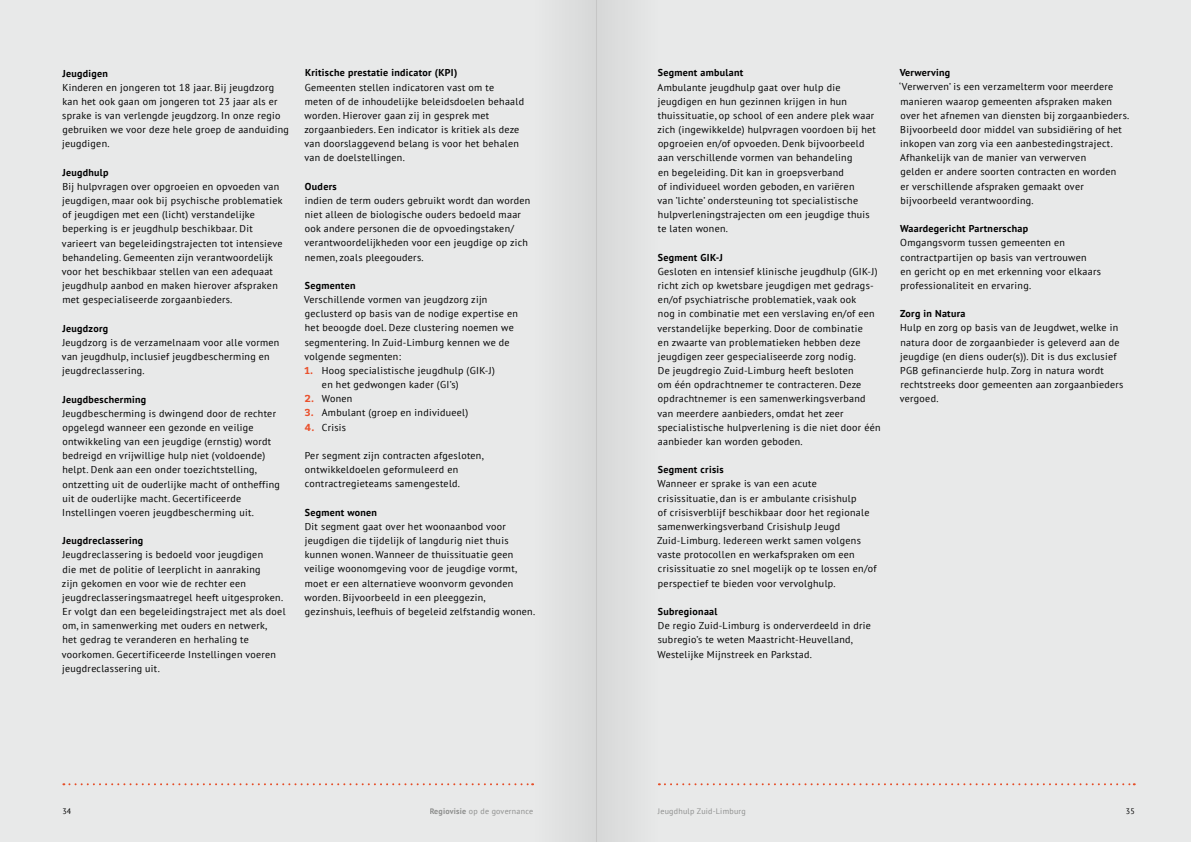
<style>
.page{position:relative;width:1191px;height:842px;background:#e8e9e9}
.page>*{position:absolute;margin:0;border:0;box-sizing:border-box;transform-origin:0 0}
.t1{font:10px/14.2px "PT Sans";letter-spacing:.03em;color:#000}
.t2{font:700 10px "PT Sans";letter-spacing:.03em;color:#000}
.t3{font:8px "PT Sans";letter-spacing:.03em;color:#9d9d9c}
.t4{font:8px "PT Sans";color:#000}
.s1{font-family:"Bitter";font-weight:700;color:#ea512d}
.s2{font-weight:700}
</style>
<div class="page">
<svg style="left:63px;top:783px;width:470px;height:2px"></svg>
<svg style="left:659px;top:783px;width:475px;height:2px"></svg>
<div style="left:533px;top:0;width:63px;height:842px;background:#dfe0e0"></div>
<div style="left:596px;top:0;width:63px;height:842px;background:#dedfdf"></div>
<p class="t2" style="left:62px;top:66px;width:47px">Jeugdigen</p>
<p class="t1" style="left:62px;top:80px;width:228px">Kinderen en jongeren tot 18 jaar. Bij jeugdzorg kan het ook gaan om jongeren tot 23 jaar als er sprake is van verlengde jeugdzorg. In onze regio gebruiken we voor deze hele groep de aanduiding jeugdigen.</p>
<p class="t2" style="left:62px;top:166px;width:48px">Jeugdhulp</p>
<p class="t1" style="left:62px;top:179px;width:222px">Bij hulpvragen over opgroeien en opvoeden van jeugdigen, maar ook bij psychische problematiek of jeugdigen met een (licht) verstandelijke beperking is er jeugdhulp beschikbaar. Dit varieert van begeleidingstrajecten tot intensieve behandeling. Gemeenten zijn verantwoordelijk voor het beschikbaar stellen van een adequaat jeugdhulp aanbod en maken hierover afspraken met gespecialiseerde zorgaanbieders.</p>
<p class="t2" style="left:62px;top:321px;width:47px">Jeugdzorg</p>
<p class="t1" style="left:62px;top:335px;width:219px">Jeugdzorg is de verzamelnaam voor alle vormen van jeugdhulp, inclusief jeugdbescherming en jeugdreclassering.</p>
<p class="t2" style="left:62px;top:392px;width:85px">Jeugdbescherming</p>
<p class="t1" style="left:62px;top:406px;width:219px">Jeugdbescherming is dwingend door de rechter opgelegd wanneer een gezonde en veilige ontwikkeling van een jeugdige (ernstig) wordt bedreigd en vrijwillige hulp niet (voldoende) helpt. Denk aan een onder toezichtstelling, ontzetting uit de ouderlijke macht of ontheffing uit de ouderlijke macht. Gecertificeerde Instellingen voeren jeugdbescherming uit.</p>
<p class="t2" style="left:62px;top:534px;width:82px">Jeugdreclassering</p>
<p class="t1" style="left:62px;top:548px;width:225px">Jeugdreclassering is bedoeld voor jeugdigen<br>die met de politie of leerplicht in aanraking<br>zijn gekomen en voor wie de rechter een jeugdreclasseringsmaatregel heeft uitgesproken.<br>Er volgt dan een begeleidingstraject met als doel om, in samenwerking met ouders en netwerk,<br>het gedrag te veranderen en herhaling te voorkomen. Gecertificeerde Instellingen voeren jeugdreclassering uit.</p>
<p class="t2" style="left:305px;top:66px;width:154px">Kritische prestatie indicator (KPI)</p>
<p class="t1" style="left:304px;top:80px;width:221px">Gemeenten stellen indicatoren vast om te meten of de inhoudelijke beleidsdoelen behaald worden. Hierover gaan zij in gesprek met zorgaanbieders. Een indicator is kritiek als deze van doorslaggevend belang is voor het behalen van de doelstellingen.</p>
<p class="t2" style="left:305px;top:180px;width:33px">Ouders</p>
<p class="t1" style="left:304px;top:193px;width:227px">indien de term ouders gebruikt wordt dan worden niet alleen de biologische ouders bedoeld maar ook andere personen die de opvoedingstaken/ verantwoordelijkheden voor een jeugdige op zich nemen, zoals pleegouders.</p>
<p class="t2" style="left:305px;top:279px;width:52px">Segmenten</p>
<p class="t1" style="left:304px;top:292px;width:215px">Verschillende vormen van jeugdzorg zijn geclusterd op basis van de nodige expertise en het beoogde doel. Deze clustering noemen we segmentering. In Zuid-Limburg kennen we de volgende segmenten:</p>
<p class="t1" style="left:322px;top:363px;width:174px;text-indent:-17px"><span class="s1">1.</span> Hoog specialistische jeugdhulp (GIK-J) en het gedwongen kader (GI’s)</p>
<p class="t1" style="left:305px;top:391px;width:49px"><span class="s1">2.</span> Wonen</p>
<p class="t1" style="left:305px;top:406px;width:165px"><span class="s1">3.</span> Ambulant (groep en individueel)</p>
<p class="t1" style="left:305px;top:420px;width:43px"><span class="s1">4.</span> Crisis</p>
<p class="t1" style="left:305px;top:448px;width:180px">Per segment zijn contracten afgesloten, ontwikkeldoelen geformuleerd en contractregieteams samengesteld.</p>
<p class="t2" style="left:305px;top:505px;width:74px">Segment wonen</p>
<p class="t1" style="left:304px;top:519px;width:232px">Dit segment gaat over het woonaanbod voor jeugdigen die tijdelijk of langdurig niet thuis kunnen wonen. Wanneer de thuissituatie geen veilige woonomgeving voor de jeugdige vormt, moet er een alternatieve woonvorm gevonden worden. Bijvoorbeeld in een pleeggezin, gezinshuis, leefhuis of begeleid zelfstandig wonen.</p>
<p class="t2" style="left:658px;top:66px;width:87px">Segment ambulant</p>
<p class="t1" style="left:657px;top:80px;width:220px">Ambulante jeugdhulp gaat over hulp die jeugdigen en hun gezinnen krijgen in hun thuissituatie, op school of een andere plek waar zich (ingewikkelde) hulpvragen voordoen bij het opgroeien en/of opvoeden. Denk bijvoorbeeld aan verschillende vormen van behandeling<br>en begeleiding. Dit kan in groepsverband<br>of individueel worden geboden, en variëren<br>van ’lichte’ ondersteuning tot specialistische hulpverleningstrajecten om een jeugdige thuis te laten wonen.</p>
<p class="t2" style="left:658px;top:250px;width:67px">Segment GIK-J</p>
<p class="t1" style="left:657px;top:264px;width:225px">Gesloten en intensief klinische jeugdhulp (GIK-J) richt zich op kwetsbare jeugdigen met gedrags&shy;en/of psychiatrische problematiek, vaak ook<br>nog in combinatie met een verslaving en/of een verstandelijke beperking. Door de combinatie<br>en zwaarte van problematieken hebben deze jeugdigen zeer gespecialiseerde zorg nodig.<br>De jeugdregio Zuid-Limburg heeft besloten<br>om één opdrachtnemer te contracteren. Deze opdrachtnemer is een samenwerkingsverband van meerdere aanbieders, omdat het zeer specialistische hulpverlening is die niet door één aanbieder kan worden geboden.</p>
<p class="t2" style="left:658px;top:463px;width:67px">Segment crisis</p>
<p class="t1" style="left:657px;top:477px;width:221px">Wanneer er sprake is van een acute crisissituatie, dan is er ambulante crisishulp<br>of crisisverblijf beschikbaar door het regionale samenwerkingsverband Crisishulp Jeugd Zuid-Limburg. Iedereen werkt samen volgens vaste protocollen en werkafspraken om een crisissituatie zo snel mogelijk op te lossen en/of perspectief te bieden voor vervolghulp.</p>
<p class="t2" style="left:658px;top:605px;width:61px">Subregionaal</p>
<p class="t1" style="left:657px;top:618px;width:215px">De regio Zuid-Limburg is onderverdeeld in drie subregio’s te weten Maastricht-Heuvelland,<br>Westelijke Mijnstreek en Parkstad.</p>
<p class="t2" style="left:899px;top:66px;width:52px">Verwerving</p>
<p class="t1" style="left:899px;top:80px;width:231px">‘Verwerven’ is een verzamelterm voor meerdere manieren waarop gemeenten afspraken maken over het afnemen van diensten bij zorgaanbieders.<br>Bijvoorbeeld door middel van subsidiëring of het inkopen van zorg via een aanbestedingstraject.<br>Afhankelijk van de manier van verwerven<br>gelden er andere soorten contracten en worden<br>er verschillende afspraken gemaakt over bijvoorbeeld verantwoording.</p>
<p class="t2" style="left:900px;top:222px;width:130px">Waardegericht Partnerschap</p>
<p class="t1" style="left:900px;top:235px;width:202px">Omgangsvorm tussen gemeenten en contractpartijen op basis van vertrouwen<br>en gericht op en met erkenning voor elkaars professionaliteit en ervaring.</p>
<p class="t2" style="left:900px;top:307px;width:67px">Zorg in Natura</p>
<p class="t1" style="left:900px;top:320px;width:225px">Hulp en zorg op basis van de Jeugdwet, welke in natura door de zorgaanbieder is geleverd aan de jeugdige (en diens ouder(s)). Dit is dus exclusief PGB gefinancierde hulp. Zorg in natura wordt rechtstreeks door gemeenten aan zorgaanbieders vergoed.</p>
<p class="t4" style="left:62px;top:806px;width:10px">34</p>
<p class="t3" style="left:429px;top:806px;width:105px"><span class="s2">Regiovisie</span> op de governance</p>
<p class="t3" style="left:658px;top:806px;width:89px">Jeugdhulp Zuid-Limburg</p>
<p class="t4" style="left:1125px;top:806px;width:10px">35</p>
</div>
